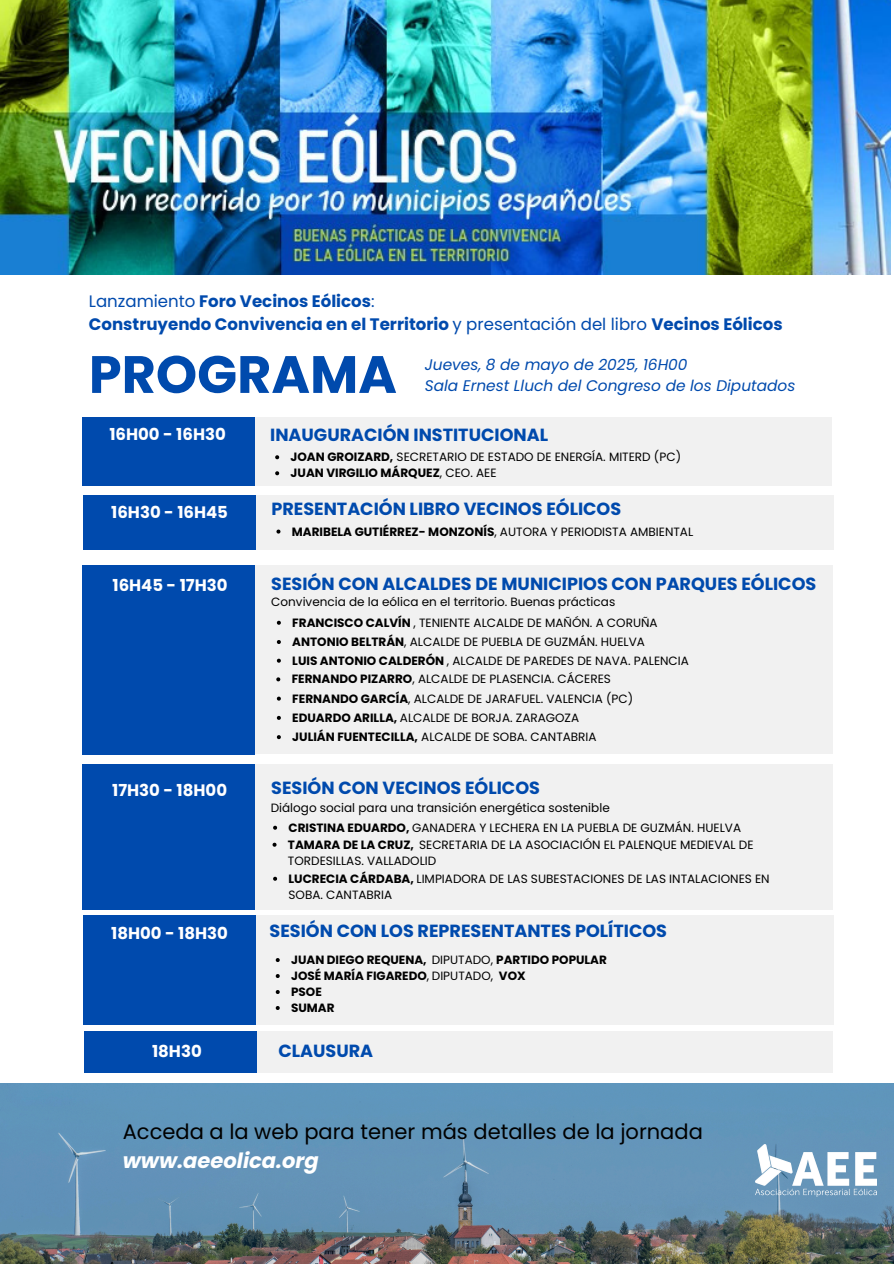
<style>
.page{position:relative;width:894px;height:1264px;background:#fff}
.page>*{position:absolute;margin:0;border:0;box-sizing:border-box;transform-origin:0 0}
.t1{font:700 52.5px "Poppins";color:#004aad}
.t2{font:21px "Poppins";color:#000}
.t3{font:italic 700 21px "Poppins";color:#fff}
.t4{font:700 17.55px "Poppins";color:#004aad}
.t5{font:700 16.65px/23.2px "Poppins";color:#004aad}
.t6{font:700 16.5px "Poppins";color:#fff}
.t7{font:italic 15.3px/20.5px "Poppins";color:#004aad}
.t8{font:12px/16px "Poppins";color:#000}
.t9{font:700 12px/15.9px "Poppins";color:#000}
.s1{font-weight:400}
.s2{font-weight:700}
</style>
<div class="page">
<div style="left:245px;top:417px;width:586px;height:69px;background:#f1f1f1"></div>
<div style="left:82px;top:417px;width:172px;height:69px;background:#004aad"></div>
<div style="left:247px;top:495px;width:586px;height:54px;background:#f1f1f1"></div>
<div style="left:83px;top:495px;width:173px;height:54px;background:#004aad"></div>
<div style="left:255px;top:565px;width:577px;height:189px;background:#f1f1f1"></div>
<div style="left:83px;top:565px;width:172px;height:189px;background:#004aad"></div>
<div style="left:255px;top:764px;width:577px;height:145px;background:#f1f1f1"></div>
<div style="left:83px;top:764px;width:172px;height:145px;background:#004aad"></div>
<img style="left:0;top:0;width:890px;height:275px">
<div style="left:256px;top:915px;width:577px;height:109px;background:#f1f1f1"></div>
<div style="left:83px;top:915px;width:173px;height:109px;background:#004aad"></div>
<div style="left:256px;top:1031px;width:577px;height:41px;background:#f1f1f1"></div>
<div style="left:84px;top:1031px;width:172px;height:41px;background:#004aad"></div>
<img style="left:0;top:1083px;width:893px;height:180px">
<img style="left:755px;top:1144px;width:120px;height:52px">
<svg style="left:275px;top:455px;width:4px;height:4px"></svg>
<svg style="left:275px;top:471px;width:4px;height:4px"></svg>
<svg style="left:276px;top:529px;width:4px;height:4px"></svg>
<svg style="left:276px;top:958px;width:4px;height:4px"></svg>
<svg style="left:276px;top:974px;width:4px;height:4px"></svg>
<svg style="left:276px;top:990px;width:4px;height:4px"></svg>
<svg style="left:276px;top:1006px;width:4px;height:3px"></svg>
<svg style="left:277px;top:620px;width:4px;height:4px"></svg>
<svg style="left:277px;top:640px;width:4px;height:4px"></svg>
<svg style="left:277px;top:658px;width:4px;height:4px"></svg>
<svg style="left:276px;top:677px;width:4px;height:4px"></svg>
<svg style="left:277px;top:696px;width:4px;height:4px"></svg>
<svg style="left:277px;top:716px;width:4px;height:4px"></svg>
<svg style="left:273px;top:825px;width:4px;height:4px"></svg>
<svg style="left:272px;top:842px;width:4px;height:4px"></svg>
<svg style="left:273px;top:876px;width:4px;height:4px"></svg>
<svg style="left:277px;top:735px;width:4px;height:4px"></svg>
<h5 class="t5" style="left:89px;top:290px;width:695px"><span class="s1">Lanzamiento</span> Foro Vecinos Eólicos<span class="s1">:<br></span>Construyendo Convivencia en el Territorio <span class="s1">y presentación del libro</span> Vecinos Eólicos</h5>
<h1 class="t7" style="left:424px;top:354px;width:372px">Jueves, 8 de mayo de 2025, 16H00<br>Sala Ernest Lluch del Congreso de los Diputados</h1>
<p class="t1" style="left:89px;top:338px;width:309px">PROGRAMA</p>
<p class="t6" style="left:109px;top:422px;width:118px">16H00 - 16H30</p>
<p class="t4" style="left:270px;top:422px;width:279px">INAUGURACIÓN INSTITUCIONAL</p>
<p class="t8" style="left:290px;top:449px;width:392px"><span class="s2">JOAN GROIZARD,</span> SECRETARIO DE ESTADO DE ENERGÍA. MITERD (PC)</p>
<h4 class="t9" style="left:290px;top:465px;width:207px">JUAN VIRGILIO MÁRQUEZ<span class="s1">, CEO. AEE</span></h4>
<p class="t6" style="left:111px;top:501px;width:118px">16H30 - 16H45</p>
<p class="t4" style="left:271px;top:497px;width:351px">PRESENTACIÓN LIBRO VECINOS EÓLICOS</p>
<h4 class="t8" style="left:292px;top:523px;width:403px"><span class="s2">MARIBELA GUTIÉRREZ- MONZONÍS</span>, AUTORA Y PERIODISTA AMBIENTAL</h4>
<p class="t4" style="left:271px;top:572px;width:546px">SESIÓN CON ALCALDES DE MUNICIPIOS CON PARQUES EÓLICOS</p>
<p class="t8" style="left:271px;top:594px;width:345px">Convivencia de la eólica en el territorio. Buenas prácticas</p>
<p class="t6" style="left:112px;top:574px;width:117px">16H45 - 17H30</p>
<p class="t8" style="left:292px;top:614px;width:367px"><span class="s2">FRANCISCO CALVÍN</span> , TENIENTE ALCALDE DE MAÑÓN. A CORUÑA</p>
<p class="t8" style="left:292px;top:633px;width:354px"><span class="s2">ANTONIO BELTRÁN</span>, ALCALDE DE PUEBLA DE GUZMÁN. HUELVA</p>
<p class="t8" style="left:292px;top:652px;width:398px"><span class="s2">LUIS ANTONIO CALDERÓN</span> , ALCALDE DE PAREDES DE NAVA. PALENCIA</p>
<h4 class="t8" style="left:291px;top:671px;width:320px"><span class="s2">FERNANDO PIZARRO</span>, ALCALDE DE PLASENCIA. CÁCERES</h4>
<p class="t8" style="left:292px;top:690px;width:342px"><span class="s2">FERNANDO GARCÍA</span>, ALCALDE DE JARAFUEL. VALENCIA (PC)</p>
<p class="t8" style="left:292px;top:709px;width:288px"><span class="s2">EDUARDO ARILLA,</span> ALCALDE DE BORJA. ZARAGOZA</p>
<p class="t8" style="left:292px;top:729px;width:306px"><span class="s2">JULIÁN FUENTECILLA,</span> ALCALDE DE SOBA. CANTABRIA</p>
<p class="t6" style="left:112px;top:779px;width:116px">17H30 - 18H00</p>
<p class="t4" style="left:271px;top:775px;width:270px">SESIÓN CON VECINOS EÓLICOS</p>
<p class="t8" style="left:271px;top:800px;width:340px">Diálogo social para una transición energética sostenible</p>
<p class="t8" style="left:288px;top:819px;width:454px"><span class="s2">CRISTINA EDUARDO,</span> GANADERA Y LECHERA EN LA PUEBLA DE GUZMÁN. HUELVA</p>
<p class="t8" style="left:288px;top:836px;width:467px"><span class="s2">TAMARA DE LA CRUZ,</span> SECRETARIA DE LA ASOCIACIÓN EL PALENQUE MEDIEVAL DE<br>TORDESILLAS. VALLADOLID</p>
<h4 class="t8" style="left:288px;top:870px;width:482px"><span class="s2">LUCRECIA CÁRDABA,</span> LIMPIADORA DE LAS SUBESTACIONES DE LAS INTALACIONES EN<br>SOBA. CANTABRIA</h4>
<p class="t6" style="left:111px;top:921px;width:118px">18H00 - 18H30</p>
<h4 class="t4" style="left:269px;top:918px;width:399px">SESIÓN CON LOS REPRESENTANTES POLÍTICOS</h4>
<p class="t9" style="left:291px;top:951px;width:317px">JUAN DIEGO REQUENA, <span class="s1">DIPUTADO,</span> PARTIDO POPULAR</p>
<p class="t9" style="left:291px;top:967px;width:236px">JOSÉ MARÍA FIGAREDO<span class="s1">, DIPUTADO,</span> VOX</p>
<p class="t9" style="left:291px;top:983px;width:45px">PSOE<br>SUMAR</p>
<p class="t6" style="left:152px;top:1039px;width:51px">18H30</p>
<p class="t4" style="left:278px;top:1038px;width:96px">CLAUSURA</p>
<h4 class="t2" style="left:123px;top:1116px;width:581px">Acceda a la web para tener más detalles de la jornada</h4>
<h6 class="t3" style="left:123px;top:1145px;width:197px">www.aeeolica.org</h6>
</div>
